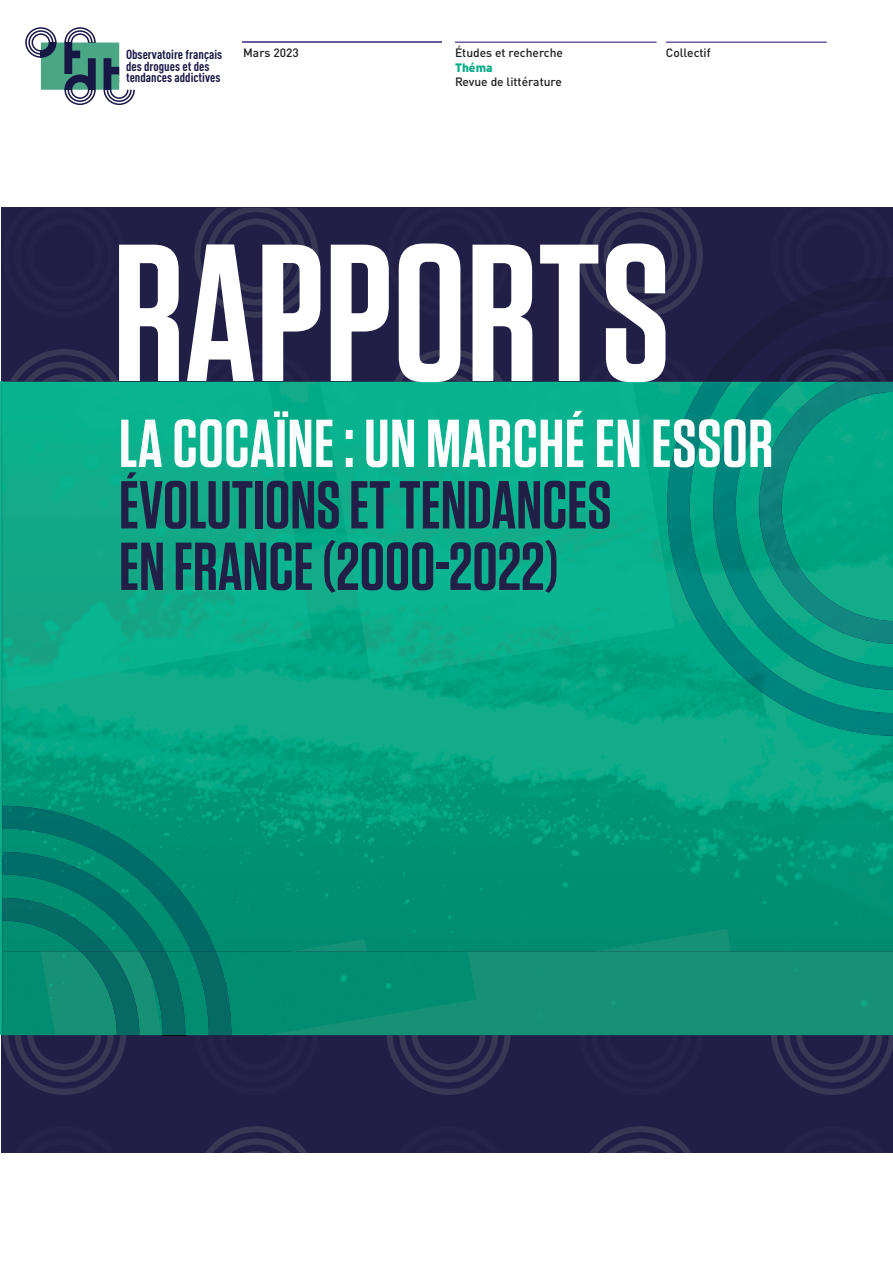
<style>
.page{position:relative;width:893px;height:1263px;background:#fff}
.page>*{position:absolute;margin:0;border:0;box-sizing:border-box;transform-origin:0 0}
.t1{font:600 194.7px "Tungsten";color:#fff}
.t2{font:600 67.5px/61.5px "Tungsten";color:#221f46}
.t3{font:600 67.5px "Tungsten";letter-spacing:.01em;color:#fff}
.t4{font:700 condensed 12.9px/11.4px "DIN Pro";color:#171745}
.t5{font:500 12px "DIN Pro";color:#1d1e1f}
.t6{font:900 12px "DIN Pro";color:#0a8}
</style>
<div class="page">
<hr style="left:242px;top:41px;width:199px;height:2px;background:#6e58a3">
<hr style="left:455px;top:41px;width:202px;height:2px;background:#6e58a3">
<hr style="left:666px;top:41px;width:161px;height:2px;background:#6e58a3">
<div style="left:41px;top:43px;width:78px;height:47px;background:#4ba686"></div>
<svg style="left:104px;top:58px;width:31px;height:47px"></svg>
<svg style="left:64px;top:27px;width:32px;height:78px"></svg>
<svg style="left:25px;top:27px;width:32px;height:31px"></svg>
<div style="left:1px;top:208px;width:892px;height:945px;background:#221f46"></div>
<svg style="left:771px;top:1036px;width:122px;height:59px"></svg>
<svg style="left:591px;top:1126px;width:100px;height:26px"></svg>
<svg style="left:394px;top:349px;width:109px;height:33px"></svg>
<svg style="left:387px;top:1036px;width:124px;height:59px"></svg>
<svg style="left:194px;top:208px;width:125px;height:110px"></svg>
<svg style="left:206px;top:1126px;width:101px;height:26px"></svg>
<svg style="left:9px;top:349px;width:110px;height:33px"></svg>
<svg style="left:2px;top:1036px;width:124px;height:59px"></svg>
<svg style="left:202px;top:381px;width:109px;height:1px"></svg>
<img style="left:2px;top:1035px;width:891px;height:1px">
<hr style="left:0;top:382px;width:1px;height:653px;background:#14ae8e">
<hr style="left:1px;top:382px;width:1px;height:653px;background:#00a17f">
<div style="left:2px;top:951px;width:39px;height:84px;background:#008d71"></div>
<img style="left:41px;top:951px;width:39px;height:84px">
<div style="left:185px;top:951px;width:283px;height:84px;background:#008d71"></div>
<div style="left:468px;top:951px;width:320px;height:84px;background:#169176"></div>
<img style="left:267px;top:999px;width:216px;height:36px">
<div style="left:788px;top:951px;width:105px;height:84px;background:#169176"></div>
<div style="left:581px;top:998px;width:222px;height:37px;background:#169176"></div>
<img style="left:2px;top:382px;width:266px;height:266px">
<img style="left:268px;top:382px;width:103px;height:569px">
<img style="left:320px;top:382px;width:313px;height:298px">
<img style="left:633px;top:382px;width:260px;height:415px">
<img style="left:2px;top:648px;width:7px;height:158px">
<img style="left:9px;top:638px;width:355px;height:313px">
<img style="left:371px;top:627px;width:356px;height:324px">
<img style="left:709px;top:797px;width:184px;height:154px">
<img style="left:291px;top:939px;width:76px;height:12px">
<img style="left:593px;top:928px;width:138px;height:23px">
<img style="left:191px;top:951px;width:40px;height:84px">
<img style="left:2px;top:806px;width:214px;height:145px">
<img style="left:80px;top:951px;width:105px;height:84px">
<svg style="left:163px;top:1035px;width:22px;height:1px"></svg>
<img style="left:2px;top:852px;width:163px;height:99px">
<img style="left:667px;top:382px;width:226px;height:354px">
<svg style="left:579px;top:208px;width:314px;height:174px"></svg>
<img style="left:713px;top:382px;width:180px;height:308px">
<p class="t5" style="left:243px;top:43px;width:57px">Mars 2023</p>
<p class="t5" style="left:455px;top:43px;width:110px">Études et recherche</p>
<p class="t6" style="left:455px;top:57px;width:39px">Théma</p>
<p class="t5" style="left:455px;top:72px;width:108px">Revue de littérature</p>
<p class="t4" style="left:126px;top:48px;width:98px">Observatoire français</p>
<p class="t5" style="left:666px;top:43px;width:46px">Collectif</p>
<p class="t4" style="left:126px;top:59px;width:96px">des drogues et des tendances addictives</p>
<h1 class="t1" style="left:113px;top:211px;width:559px">RAPPORTS</h1>
<h2 class="t3" style="left:119px;top:408px;width:656px">LA COCAÏNE : UN MARCHÉ EN ESSOR</h2>
<h2 class="t2" style="left:119px;top:476px;width:494px">ÉVOLUTIONS ET TENDANCES<br>EN FRANCE (2000-2022)</h2>
</div>
